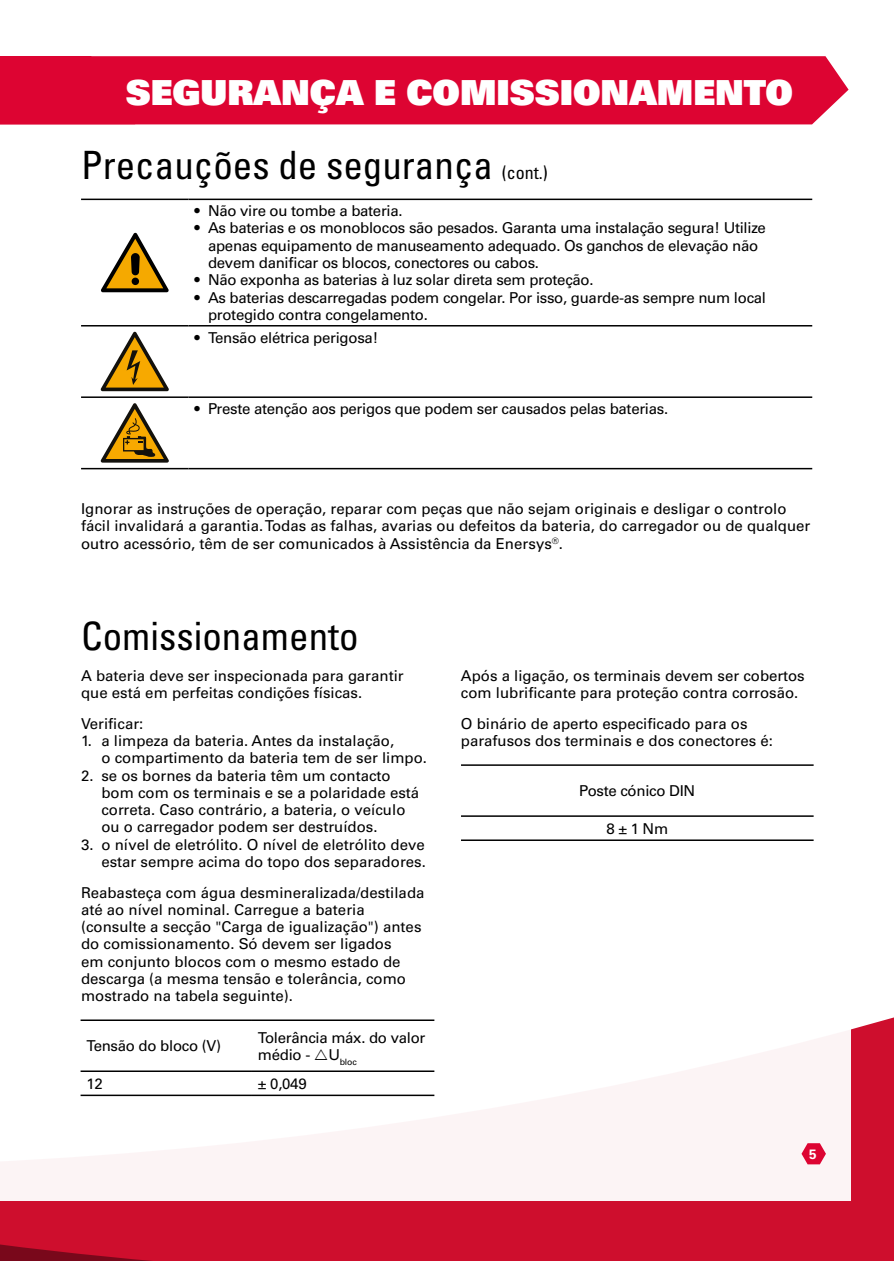
<style>
.page{position:relative;width:894px;height:1261px;background:#fff}
.page>*{position:absolute;margin:0;border:0;box-sizing:border-box;transform-origin:0 0}
.t1{font:condensed 39px "Univers LT Std";color:#000}
.t2{font:34.5px "Univers LT Std X Black";color:#fff}
.t3{font:15px/17.2px "Univers LT Std";color:#000}
.t4{font:15px/17.2px "Univers LT Std";letter-spacing:-.02em;color:#000}
.t5{font:700 13.5px "Univers LT Std";color:#fff}
.s1{font-size:18px}
</style>
<div class="page">
<div style="left:0;top:1017px;width:893px;height:243px;background:#ce0e2d"></div>
<div style="left:0;top:911px;width:850px;height:289px;background:#fff"></div>
<svg style="left:801px;top:1143px;width:24px;height:21px"></svg>
<div style="left:135px;top:56px;width:713px;height:68px;background:#dd0432"></div>
<div style="left:0;top:56px;width:135px;height:68px;background:#dd0432"></div>
<hr style="left:81px;top:198px;width:107px;height:2px;background:#000">
<hr style="left:188px;top:198px;width:624px;height:2px;background:#000">
<hr style="left:81px;top:325px;width:107px;height:1px;background:#000">
<hr style="left:188px;top:325px;width:624px;height:1px;background:#000">
<hr style="left:81px;top:396px;width:107px;height:2px;background:#000">
<hr style="left:188px;top:396px;width:624px;height:2px;background:#000">
<hr style="left:81px;top:468px;width:107px;height:1px;background:#000">
<hr style="left:188px;top:468px;width:624px;height:1px;background:#000">
<svg style="left:101px;top:233px;width:68px;height:59px"></svg>
<svg style="left:101px;top:332px;width:68px;height:59px"></svg>
<svg style="left:101px;top:403px;width:68px;height:59px"></svg>
<hr style="left:80px;top:1019px;width:172px;height:1px;background:#000">
<hr style="left:252px;top:1019px;width:182px;height:1px;background:#000">
<hr style="left:80px;top:1070px;width:172px;height:1px;background:#000">
<hr style="left:252px;top:1070px;width:182px;height:1px;background:#000">
<hr style="left:80px;top:1094px;width:172px;height:2px;background:#000">
<hr style="left:252px;top:1094px;width:182px;height:2px;background:#000">
<hr style="left:461px;top:764px;width:352px;height:1px;background:#000">
<hr style="left:461px;top:815px;width:352px;height:1px;background:#000">
<hr style="left:461px;top:839px;width:352px;height:2px;background:#000">
<h2 class="t2" style="left:126px;top:69px;width:668px">SEGURANÇA E COMISSIONAMENTO</h2>
<h1 class="t1" style="left:81px;top:140px;width:468px">Precauções de segurança <span class="s1">(cont.)</span></h1>
<p class="t4" style="left:194px;top:202px;width:209px">• Não vire ou tombe a bateria.</p>
<p class="t4" style="left:208px;top:220px;width:559px;text-indent:-14px">• As baterias e os monoblocos são pesados. Garanta uma instalação segura! Utilize apenas equipamento de manuseamento adequado. Os ganchos de elevação não devem danificar os blocos, conectores ou cabos.</p>
<p class="t4" style="left:194px;top:271px;width:400px">• Não exponha as baterias à luz solar direta sem proteção.</p>
<p class="t4" style="left:208px;top:289px;width:559px;text-indent:-14px">• As baterias descarregadas podem congelar. Por isso, guarde-as sempre num local protegido contra congelamento.</p>
<p class="t4" style="left:194px;top:329px;width:185px">• Tensão elétrica perigosa!</p>
<p class="t4" style="left:194px;top:400px;width:475px">• Preste atenção aos perigos que podem ser causados pelas baterias.</p>
<p class="t3" style="left:81px;top:500px;width:730px">Ignorar as instruções de operação, reparar com peças que não sejam originais e desligar o controlo fácil invalidará a garantia. Todas as falhas, avarias ou defeitos da bateria, do carregador ou de qualquer outro acessório, têm de ser comunicados à Assistência da Enersys<sup>®</sup>.</p>
<h1 class="t1" style="left:81px;top:612px;width:279px">Comissionamento</h1>
<p class="t3" style="left:81px;top:667px;width:324px">A bateria deve ser inspecionada para garantir que está em perfeitas condições físicas.</p>
<p class="t3" style="left:81px;top:715px;width:64px">Verificar:</p>
<p class="t3" style="left:101px;top:732px;width:327px;text-indent:-20px">1. a limpeza da bateria. Antes da instalação,<br>o compartimento da bateria tem de ser limpo.</p>
<p class="t3" style="left:101px;top:766px;width:319px;text-indent:-20px">2. se os bornes da bateria têm um contacto bom com os terminais e se a polaridade está correta. Caso contrário, a bateria, o veículo ou o carregador podem ser destruídos.</p>
<p class="t3" style="left:81px;top:835px;width:346px;text-align:right">3. o nível de eletrólito. O nível de eletrólito deve estar sempre acima do topo dos separadores.</p>
<p class="t3" style="left:81px;top:883px;width:345px">Reabasteça com água desmineralizada/destilada até ao nível nominal. Carregue a bateria (consulte a secção "Carga de igualização") antes do comissionamento. Só devem ser ligados<br>em conjunto blocos com o mesmo estado de descarga (a mesma tensão e tolerância, como mostrado na tabela seguinte).</p>
<p class="t4" style="left:86px;top:1037px;width:136px">Tensão do bloco (V)</p>
<p class="t4" style="left:258px;top:1028px;width:169px">Tolerância máx. do valor médio - U<sub>bloc</sub></p>
<p class="t3" style="left:86px;top:1074px;width:18px">12</p>
<p class="t3" style="left:258px;top:1074px;width:50px">± 0,049</p>
<p class="t3" style="left:460px;top:667px;width:345px">Após a ligação, os terminais devem ser cobertos com lubrificante para proteção contra corrosão.</p>
<p class="t3" style="left:460px;top:715px;width:313px">O binário de aperto especificado para os parafusos dos terminais e dos conectores é:</p>
<p class="t4" style="left:579px;top:782px;width:117px">Poste cónico DIN</p>
<p class="t3" style="left:606px;top:819px;width:63px">8 ± 1 Nm</p>
<p class="t5" style="left:808px;top:1145px;width:9px">5</p>
</div>
